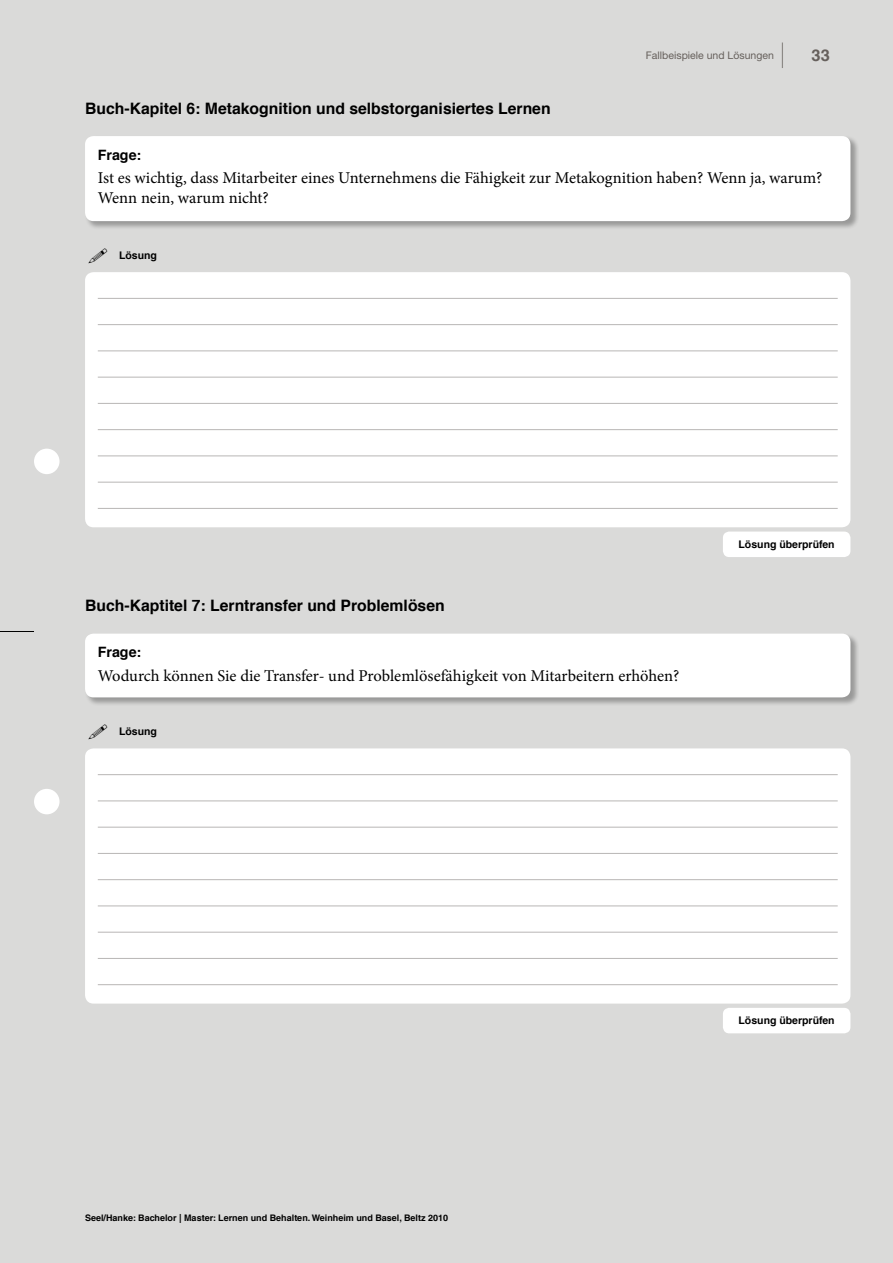
<style>
.page{position:relative;width:893px;height:1263px;background:#dadad9}
.page>*{position:absolute;margin:0;border:0;box-sizing:border-box;transform-origin:0 0}
.t1{font:16.5px/19.5px "Minion Pro";color:#000}
.t2{font:700 16.5px "Helvetica LT Com";color:#66605c}
.t3{font:700 15.75px "Helvetica";color:#000}
.t4{font:700 14.25px "Helvetica";color:#000}
.t5{font:700 10.5px "Helvetica LT Com";color:#000}
.t6{font:10.5px "Helvetica Neue";color:#66605c}
.t7{font:700 9px "Helvetica LT Com";color:#000}
</style>
<div class="page">
<div style="left:34px;top:449px;width:26px;height:25px;background:#fff;border-radius:50%"></div>
<div style="left:34px;top:789px;width:26px;height:25px;background:#fff;border-radius:50%"></div>
<svg style="left:782px;top:43px;width:1px;height:25px"></svg>
<hr style="left:0;top:631px;width:34px;height:1px;background:#000">
<div style="left:85px;top:272px;width:765px;height:255px;background:#fff;border-radius:9px"></div>
<hr style="left:98px;top:298px;width:740px;height:1px;background:#b8b6b5">
<hr style="left:98px;top:324px;width:740px;height:1px;background:#b8b6b5">
<hr style="left:98px;top:350px;width:740px;height:1px;background:#b8b6b5">
<hr style="left:98px;top:377px;width:740px;height:1px;background:#b8b6b5">
<hr style="left:98px;top:403px;width:740px;height:1px;background:#b8b6b5">
<hr style="left:98px;top:429px;width:740px;height:1px;background:#b8b6b5">
<hr style="left:98px;top:455px;width:740px;height:1px;background:#b8b6b5">
<hr style="left:98px;top:482px;width:740px;height:1px;background:#b8b6b5">
<hr style="left:98px;top:508px;width:740px;height:1px;background:#b8b6b5">
<div style="left:85px;top:748px;width:765px;height:255px;background:#fff;border-radius:9px"></div>
<hr style="left:98px;top:774px;width:740px;height:1px;background:#b8b6b5">
<hr style="left:98px;top:800px;width:740px;height:1px;background:#b8b6b5">
<hr style="left:98px;top:827px;width:740px;height:1px;background:#b8b6b5">
<hr style="left:98px;top:853px;width:740px;height:1px;background:#b8b6b5">
<hr style="left:98px;top:879px;width:740px;height:1px;background:#b8b6b5">
<hr style="left:98px;top:905px;width:740px;height:1px;background:#b8b6b5">
<hr style="left:98px;top:932px;width:740px;height:1px;background:#b8b6b5">
<hr style="left:98px;top:958px;width:740px;height:1px;background:#b8b6b5">
<hr style="left:98px;top:984px;width:740px;height:1px;background:#b8b6b5">
<div style="left:723px;top:531px;width:127px;height:26px;background:#fff;border-radius:6px"></div>
<div style="left:723px;top:1008px;width:127px;height:25px;background:#fff;border-radius:6px"></div>
<div style="left:84px;top:136px;width:775px;height:94px;background:#000;opacity:.3"></div>
<div style="left:85px;top:136px;width:765px;height:85px;background:#fff;border-radius:9px"></div>
<div style="left:84px;top:633px;width:775px;height:73px;background:#000;opacity:.3"></div>
<div style="left:85px;top:634px;width:765px;height:63px;background:#fff;border-radius:9px"></div>
<p class="t3" style="left:85px;top:96px;width:467px">Buch-Kapitel 6: Metakognition und selbstorganisiertes Lernen</p>
<p class="t6" style="left:646px;top:49px;width:129px">Fallbeispiele und Lösungen</p>
<p class="t2" style="left:811px;top:45px;width:20px">33</p>
<p class="t4" style="left:98px;top:143px;width:45px">Frage:</p>
<p class="t1" style="left:98px;top:168px;width:726px">Ist es wichtig, dass Mitarbeiter eines Unternehmens die Fähigkeit zur Metakognition haben? Wenn ja, warum?<br>Wenn nein, warum nicht?</p>
<p class="t5" style="left:119px;top:249px;width:39px">Lösung</p>
<p class="t3" style="left:85px;top:593px;width:361px">Buch-Kaptitel 7: Lerntransfer und Problemlösen</p>
<p class="t4" style="left:98px;top:640px;width:45px">Frage:</p>
<p class="t1" style="left:98px;top:666px;width:583px">Wodurch können Sie die Transfer- und Problemlösefähigkeit von Mitarbeitern erhöhen?</p>
<p class="t5" style="left:119px;top:725px;width:39px">Lösung</p>
<p class="t5" style="left:739px;top:538px;width:98px">Lösung überprüfen</p>
<p class="t7" style="left:85px;top:1212px;width:365px">Seel/Hanke: Bachelor | Master: Lernen und Behalten. Weinheim und Basel, Beltz 2010</p>
<p class="t5" style="left:739px;top:1014px;width:98px">Lösung überprüfen</p>
</div>
